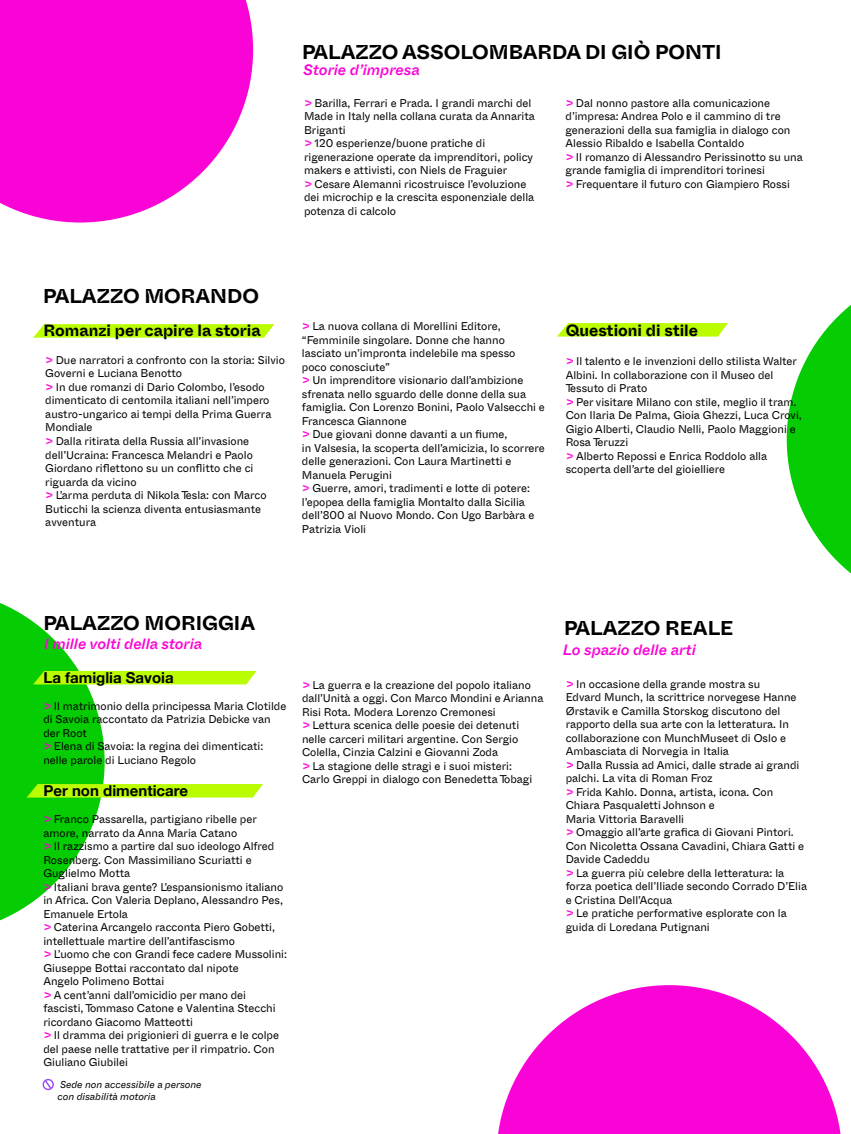
<style>
.page{position:relative;width:851px;height:1134px;background:#fff}
.page>*{position:absolute;margin:0;border:0;box-sizing:border-box;transform-origin:0 0}
.t1{font:700 20px "Whyte Inktrap";color:#000}
.t2{font:700 16.25px "Whyte Inktrap";color:#000}
.t3{font:italic 500 15px "Whyte Inktrap";color:#fa03d6}
.t4{font:700 15px "Helvetica Neue";color:#000}
.t5{font:11.25px/13.5px "Whyte Inktrap";color:#000}
.t6{font:italic 10px/12px "Whyte Inktrap";color:#000}
.s1{font-weight:500;font-style:italic;color:#fa03d6}
</style>
<div class="page">
<svg style="left:786px;top:305px;width:64px;height:268px"></svg>
<svg style="left:33px;top:324px;width:241px;height:14px;background:#bffc13"></svg>
<svg style="left:557px;top:323px;width:171px;height:14px;background:#c0fc18"></svg>
<svg style="left:498px;top:985px;width:343px;height:149px;fill:#fa03d6"></svg>
<div style="left:565px;top:301px;width:241px;height:14px;background:#fff"></div>
<svg style="left:0;top:0;width:253px;height:223px;background:#fa22db"></svg>
<svg style="left:0;top:603px;width:263px;height:318px"></svg>
<svg style="left:43px;top:1079px;width:11px;height:11px"></svg>
<svg style="left:45px;top:1080px;width:7px;height:9px"></svg>
<h1 class="t1" style="left:302px;top:37px;width:421px">PALAZZO ASSOLOMBARDA DI GIÒ PONTI</h1>
<h3 class="t3" style="left:303px;top:58px;width:118px">Storie d’impresa</h3>
<p class="t5" style="left:304px;top:95px;width:232px"><span class="s1">&gt;</span> Barilla, Ferrari e Prada. I grandi marchi del Made in Italy nella collana curata da Annarita Briganti<br><span class="s1">&gt;</span> 120 esperienze/buone pratiche di rigenerazione operate da imprenditori, policy makers e attivisti, con Niels de Fraguier<br><span class="s1">&gt;</span> Cesare Alemanni ricostruisce l’evoluzione dei microchip e la crescita esponenziale della potenza di calcolo</p>
<p class="t5" style="left:565px;top:95px;width:239px"><span class="s1">&gt;</span> Dal nonno pastore alla comunicazione d’impresa: Andrea Polo e il cammino di tre generazioni della sua famiglia in dialogo con Alessio Ribaldo e Isabella Contaldo<br><span class="s1">&gt;</span> Il romanzo di Alessandro Perissinotto su una grande famiglia di imprenditori torinesi<br><span class="s1">&gt;</span> Frequentare il futuro con Giampiero Rossi</p>
<h1 class="t1" style="left:43px;top:280px;width:217px">PALAZZO MORANDO</h1>
<h2 class="t2" style="left:44px;top:317px;width:219px">Romanzi per capire la storia</h2>
<p class="t5" style="left:45px;top:353px;width:241px"><span class="s1">&gt;</span> Due narratori a confronto con la storia: Silvio Governi e Luciana Benotto<br><span class="s1">&gt;</span> In due romanzi di Dario Colombo, l’esodo dimenticato di centomila italiani nell’impero austro-ungarico ai tempi della Prima Guerra Mondiale<br><span class="s1">&gt;</span> Dalla ritirata della Russia all’invasione dell’Ucraina: Francesca Melandri e Paolo Giordano riflettono su un conflitto che ci riguarda da vicino<br><span class="s1">&gt;</span> L’arma perduta di Nikola Tesla: con Marco Buticchi la scienza diventa entusiasmante avventura</p>
<p class="t5" style="left:302px;top:319px;width:244px"><span class="s1">&gt;</span> La nuova collana di Morellini Editore, “Femminile singolare. Donne che hanno lasciato un’impronta indelebile ma spesso<br>poco conosciute”<br><span class="s1">&gt;</span> Un imprenditore visionario dall’ambizione sfrenata nello sguardo delle donne della sua famiglia. Con Lorenzo Bonini, Paolo Valsecchi e Francesca Giannone<br><span class="s1">&gt;</span> Due giovani donne davanti a un fiume,<br>in Valsesia, la scoperta dell’amicizia, lo scorrere delle generazioni. Con Laura Martinetti e Manuela Perugini<br><span class="s1">&gt;</span> Guerre, amori, tradimenti e lotte di potere: l’epopea della famiglia Montalto dalla Sicilia dell’800 al Nuovo Mondo. Con Ugo Barbàra e Patrizia Violi</p>
<h2 class="t2" style="left:565px;top:317px;width:134px">Questioni di stile</h2>
<p class="t5" style="left:565px;top:354px;width:238px"><span class="s1">&gt;</span> Il talento e le invenzioni dello stilista Walter Albini. In collaborazione con il Museo del Tessuto di Prato<br><span class="s1">&gt;</span> Per visitare Milano con stile, meglio il tram.<br>Con Ilaria De Palma, Gioia Ghezzi, Luca Crovi, Gigio Alberti, Claudio Nelli, Paolo Maggioni e Rosa Teruzzi<br><span class="s1">&gt;</span> Alberto Repossi e Enrica Roddolo alla scoperta dell’arte del gioielliere</p>
<h1 class="t1" style="left:43px;top:607px;width:213px">PALAZZO MORIGGIA</h1>
<h1 class="t1" style="left:564px;top:612px;width:171px">PALAZZO REALE</h1>
<h3 class="t3" style="left:44px;top:632px;width:159px">I mille volti della storia</h3>
<h3 class="t4" style="left:43px;top:665px;width:132px">La famiglia Savoia</h3>
<p class="t5" style="left:43px;top:698px;width:244px"><span class="s1">&gt;</span> Il matrimonio della principessa Maria Clotilde di Savoia raccontato da Patrizia Debicke van der Root<br><span class="s1">&gt;</span> Elena di Savoia: la regina dei dimenticati: nelle parole di Luciano Regolo</p>
<h3 class="t4" style="left:43px;top:779px;width:146px">Per non dimenticare</h3>
<p class="t5" style="left:43px;top:812px;width:245px"><span class="s1">&gt;</span> Franco Passarella, partigiano ribelle per amore, narrato da Anna Maria Catano<br><span class="s1">&gt;</span> Il razzismo a partire dal suo ideologo Alfred Rosenberg. Con Massimiliano Scuriatti e Guglielmo Motta<br><span class="s1">&gt;</span> Italiani brava gente? L’espansionismo italiano in Africa. Con Valeria Deplano, Alessandro Pes, Emanuele Ertola<br><span class="s1">&gt;</span> Caterina Arcangelo racconta Piero Gobetti, intellettuale martire dell’antifascismo<br><span class="s1">&gt;</span> L’uomo che con Grandi fece cadere Mussolini:<br>Giuseppe Bottai raccontato dal nipote<br>Angelo Polimeno Bottai<br><span class="s1">&gt;</span> A cent’anni dall’omicidio per mano dei fascisti, Tommaso Catone e Valentina Stecchi ricordano Giacomo Matteotti<br><span class="s1">&gt;</span> Il dramma dei prigionieri di guerra e le colpe del paese nelle trattative per il rimpatrio. Con Giuliano Giubilei</p>
<p class="t6" style="left:57px;top:1077px;width:145px">Sede non accessibile a persone con disabilità motoria</p>
<p class="t5" style="left:302px;top:677px;width:243px"><span class="s1">&gt;</span> La guerra e la creazione del popolo italiano dall’Unità a oggi. Con Marco Mondini e Arianna Risi Rota. Modera Lorenzo Cremonesi<br><span class="s1">&gt;</span> Lettura scenica delle poesie dei detenuti nelle carceri militari argentine. Con Sergio Colella, Cinzia Calzini e Giovanni Zoda<br><span class="s1">&gt;</span> La stagione delle stragi e i suoi misteri:<br>Carlo Greppi in dialogo con Benedetta Tobagi</p>
<h3 class="t3" style="left:562px;top:638px;width:134px">Lo spazio delle arti</h3>
<p class="t5" style="left:565px;top:676px;width:243px"><span class="s1">&gt;</span> In occasione della grande mostra su<br>Edvard Munch, la scrittrice norvegese Hanne Ørstavik e Camilla Storskog discutono del rapporto della sua arte con la letteratura. In collaborazione con MunchMuseet di Oslo e Ambasciata di Norvegia in Italia<br><span class="s1">&gt;</span> Dalla Russia ad Amici, dalle strade ai grandi palchi. La vita di Roman Froz<br><span class="s1">&gt;</span> Frida Kahlo. Donna, artista, icona. Con Chiara Pasqualetti Johnson e<br>Maria Vittoria Baravelli<br><span class="s1">&gt;</span> Omaggio all’arte grafica di Giovani Pintori.<br>Con Nicoletta Ossana Cavadini, Chiara Gatti e Davide Cadeddu<br><span class="s1">&gt;</span> La guerra più celebre della letteratura: la forza poetica dell’Iliade secondo Corrado D’Elia e Cristina Dell’Acqua<br><span class="s1">&gt;</span> Le pratiche performative esplorate con la guida di Loredana Putignani</p>
</div>
